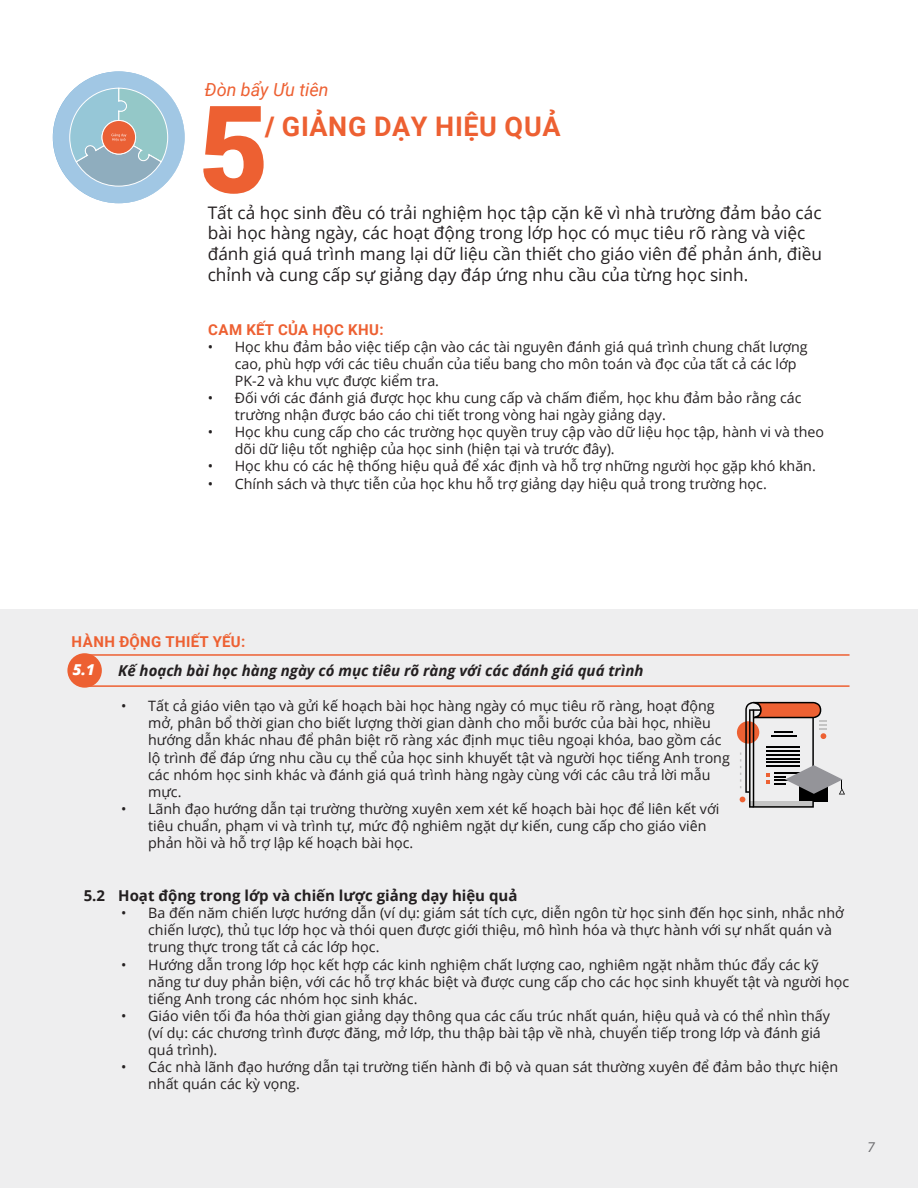
<style>
.page{position:relative;width:918px;height:1188px;background:#fff}
.page>*{position:absolute;margin:0;border:0;box-sizing:border-box;transform-origin:0 0}
.t1{font:900 121.5px "Roboto";color:#ed6032}
.t2{font:700 27px "Roboto";letter-spacing:.015em;color:#ed6032}
.t3{font:italic 18px "Roboto";color:#ed6032}
.t4{font:17.25px/20.7px "Open Sans";color:#231f20}
.t5{font:italic 700 15px "Open Sans";color:#231f20}
.t6{font:700 15px "Open Sans";color:#231f20}
.t7{font:700 15px "Roboto";letter-spacing:.02em;color:#ed6032}
.t8{font:italic 800 15px "Open Sans";color:#fff}
.t9{font:14.25px/17.1px "Open Sans";color:#231f20}
.t10{font:italic 13.5px "Roboto";color:#6b6b6e}
.s1{font-weight:900}
</style>
<div class="page">
<div style="left:0;top:610px;width:918px;height:578px;background:#eeeeef"></div>
<hr style="left:85px;top:654px;width:765px;height:2px;background:#ed6032">
<hr style="left:85px;top:685px;width:765px;height:2px;background:#ed6032">
<div style="left:67px;top:653px;width:35px;height:35px;background:#ed6032;border-radius:50%"></div>
<svg style="left:737px;top:721px;width:22px;height:23px"></svg>
<svg style="left:740px;top:702px;width:105px;height:106px"></svg>
<div style="left:53px;top:71px;width:132px;height:132px;background:#a1c7e4;border-radius:50%"></div>
<svg style="left:69px;top:88px;width:99px;height:99px"></svg>
<p class="t3" style="left:205px;top:77px;width:125px">Đòn bẩy Ưu tiên</p>
<p class="t2" style="left:265px;top:107px;width:297px"><span class="s1">/</span> GIẢNG DẠY HIỆU QUẢ</p>
<p class="t1" style="left:198px;top:78px;width:72px">5</p>
<p class="t4" style="left:208px;top:201px;width:616px">Tất cả học sinh đều có trải nghiệm học tập cặn kẽ vì nhà trường đảm bảo các bài học hàng ngày, các hoạt động trong lớp học có mục tiêu rõ ràng và việc đánh giá quá trình mang lại dữ liệu cần thiết cho giáo viên để phản ánh, điều chỉnh và cung cấp sự giảng dạy đáp ứng nhu cầu của từng học sinh.</p>
<p class="t7" style="left:208px;top:319px;width:177px">CAM KẾT CỦA HỌC KHU:</p>
<p class="t9" style="left:235px;top:338px;width:574px;text-indent:-27px">• Học khu đảm bảo việc tiếp cận vào các tài nguyên đánh giá quá trình chung chất lượng cao, phù hợp với các tiêu chuẩn của tiểu bang cho môn toán và đọc của tất cả các lớp<br>PK-2 và khu vực được kiểm tra.</p>
<p class="t9" style="left:235px;top:389px;width:568px;text-indent:-27px">• Đối với các đánh giá được học khu cung cấp và chấm điểm, học khu đảm bảo rằng các trường nhận được báo cáo chi tiết trong vòng hai ngày giảng dạy.</p>
<p class="t9" style="left:235px;top:423px;width:591px;text-indent:-27px">• Học khu cung cấp cho các trường học quyền truy cập vào dữ liệu học tập, hành vi và theo dõi dữ liệu tốt nghiệp của học sinh (hiện tại và trước đây).</p>
<p class="t9" style="left:208px;top:457px;width:610px">• Học khu có các hệ thống hiệu quả để xác định và hỗ trợ những người học gặp khó khăn.</p>
<p class="t9" style="left:208px;top:475px;width:561px">• Chính sách và thực tiễn của học khu hỗ trợ giảng dạy hiệu quả trong trường học.</p>
<p class="t7" style="left:72px;top:631px;width:175px">HÀNH ĐỘNG THIẾT YẾU:</p>
<p class="t5" style="left:118px;top:660px;width:527px">Kế hoạch bài học hàng ngày có mục tiêu rõ ràng với các đánh giá quá trình</p>
<p class="t9" style="left:148px;top:697px;width:583px;text-indent:-27px">• Tất cả giáo viên tạo và gửi kế hoạch bài học hàng ngày có mục tiêu rõ ràng, hoạt động mở, phân bổ thời gian cho biết lượng thời gian dành cho mỗi bước của bài học, nhiều hướng dẫn khác nhau để phân biệt rõ ràng xác định mục tiêu ngoại khóa, bao gồm các lộ trình để đáp ứng nhu cầu cụ thể của học sinh khuyết tật và người học tiếng Anh trong các nhóm học sinh khác và đánh giá quá trình hàng ngày cùng với các câu trả lời mẫu mực.</p>
<p class="t9" style="left:148px;top:800px;width:573px;text-indent:-27px">• Lãnh đạo hướng dẫn tại trường thường xuyên xem xét kế hoạch bài học để liên kết với tiêu chuẩn, phạm vi và trình tự, mức độ nghiêm ngặt dự kiến, cung cấp cho giáo viên phản hồi và hỗ trợ lập kế hoạch bài học.</p>
<p class="t6" style="left:84px;top:885px;width:435px">5.2 Hoạt động trong lớp và chiến lược giảng dạy hiệu quả</p>
<p class="t9" style="left:148px;top:904px;width:697px;text-indent:-27px">• Ba đến năm chiến lược hướng dẫn (ví dụ: giám sát tích cực, diễn ngôn từ học sinh đến học sinh, nhắc nhở chiến lược), thủ tục lớp học và thói quen được giới thiệu, mô hình hóa và thực hành với sự nhất quán và trung thực trong tất cả các lớp học.</p>
<p class="t9" style="left:148px;top:955px;width:703px;text-indent:-27px">• Hướng dẫn trong lớp học kết hợp các kinh nghiệm chất lượng cao, nghiêm ngặt nhằm thúc đẩy các kỹ năng tư duy phản biện, với các hỗ trợ khác biệt và được cung cấp cho các học sinh khuyết tật và người học tiếng Anh trong các nhóm học sinh khác.</p>
<p class="t9" style="left:148px;top:1007px;width:683px;text-indent:-27px">• Giáo viên tối đa hóa thời gian giảng dạy thông qua các cấu trúc nhất quán, hiệu quả và có thể nhìn thấy (ví dụ: các chương trình được đăng, mở lớp, thu thập bài tập về nhà, chuyển tiếp trong lớp và đánh giá quá trình).</p>
<p class="t9" style="left:148px;top:1058px;width:692px;text-indent:-27px">• Các nhà lãnh đạo hướng dẫn tại trường tiến hành đi bộ và quan sát thường xuyên để đảm bảo thực hiện nhất quán các kỳ vọng.</p>
<p class="t8" style="left:73px;top:661px;width:23px">5.1</p>
<p class="t10" style="left:867px;top:1137px;width:9px">7</p>
</div>
